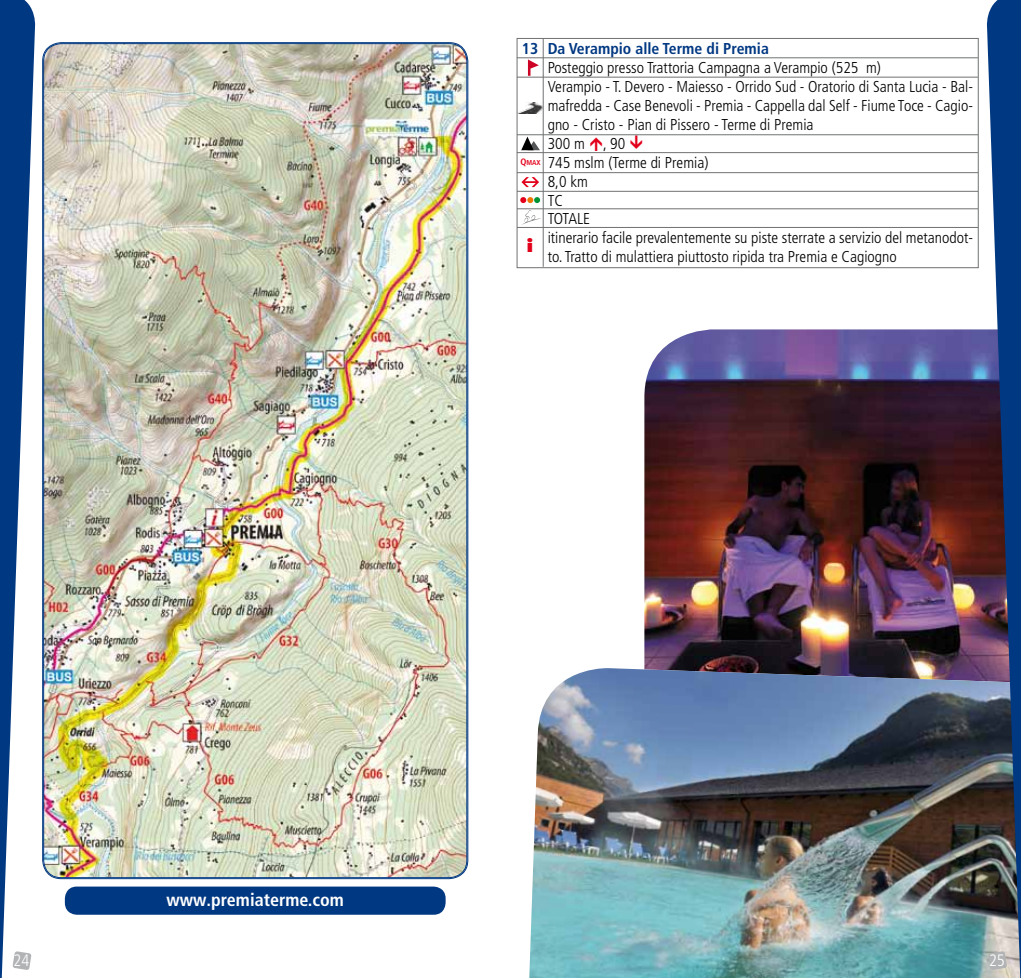
<style>
.page{position:relative;width:1021px;height:978px;background:#fff}
.page>*{position:absolute;margin:0;border:0;box-sizing:border-box;transform-origin:0 0}
.t1{font:800 19.5px "Futura EF";color:#e2001a}
.t2{font:700 condensed 18px "Frutiger LT Pro";color:#fff}
.t3{font:300 condensed 16.5px "Frutiger LT Pro";color:#fff}
.t4{font:300 condensed 15.75px/18.9px "Frutiger LT Pro";color:#000}
.t5{font:700 condensed 15.75px "Frutiger LT Pro";color:#003882}
.t6{font:700 condensed 7.05px "Frutiger LT Pro";color:#e2001a}
.s1{font-size:9.3px}
</style>
<div class="page">
<div style="left:517px;top:38px;width:461px;height:230px;border:1px solid #707172"></div>
<img style="left:644px;top:329px;width:341px;height:337px">
<img style="left:529px;top:668px;width:456px;height:310px">
<div style="left:65px;top:887px;width:380px;height:28px;background:#003882;border-radius:12px"></div>
<img style="left:43px;top:43px;width:424px;height:835px">
<svg style="left:0;top:0;width:36px;height:978px"></svg>
<img style="left:985px;top:0;width:35px;height:978px">
<svg style="left:521px;top:137px;width:19px;height:13px"></svg>
<img style="left:517px;top:102px;width:26px;height:12px">
<svg style="left:528px;top:59px;width:11px;height:17px"></svg>
<svg style="left:521px;top:177px;width:18px;height:10px"></svg>
<svg style="left:520px;top:197px;width:20px;height:6px"></svg>
<svg style="left:522px;top:210px;width:19px;height:15px"></svg>
<hr style="left:543px;top:38px;width:1px;height:229px;background:#707172">
<hr style="left:517px;top:58px;width:460px;height:1px;background:#707172">
<hr style="left:517px;top:77px;width:460px;height:1px;background:#707172">
<hr style="left:517px;top:135px;width:461px;height:1px;background:#707172">
<hr style="left:517px;top:152px;width:460px;height:1px;background:#707172">
<hr style="left:517px;top:172px;width:461px;height:1px;background:#707172">
<hr style="left:517px;top:191px;width:461px;height:1px;background:#707172">
<hr style="left:517px;top:209px;width:461px;height:1px;background:#707172">
<hr style="left:517px;top:227px;width:461px;height:1px;background:#707172">
<svg style="left:630px;top:135px;width:12px;height:1px"></svg>
<p class="t5" style="left:547px;top:40px;width:223px">Da Verampio alle Terme di Premia</p>
<p class="t4" style="left:547px;top:59px;width:427px">Posteggio presso Trattoria Campagna a Verampio (525 m)<br>Verampio - T. Devero - Maiesso - Orrido Sud - Oratorio di Santa Lucia - Bal&shy;mafredda - Case Benevoli - Premia - Cappella dal Self - Fiume Toce - Cagio&shy;gno - Cristo - Pian di Pissero - Terme di Premia<br>300 m , 90<br>745 mslm (Terme di Premia)<br>8,0 km<br>TC<br>TOTALE<br>itinerario facile prevalentemente su piste sterrate a servizio del metanodot&shy;to. Tratto di mulattiera piuttosto ripida tra Premia e Cagiogno</p>
<p class="t5" style="left:522px;top:39px;width:18px">13</p>
<p class="t6" style="left:520px;top:159px;width:22px"><span class="s1">Q</span>MAX</p>
<p class="t1" style="left:526px;top:234px;width:8px">i</p>
<p class="t2" style="left:166px;top:889px;width:179px">www.premiaterme.com</p>
<p class="t3" style="left:14px;top:951px;width:17px">24</p>
<p class="t3" style="left:989px;top:951px;width:17px">25</p>
</div>
